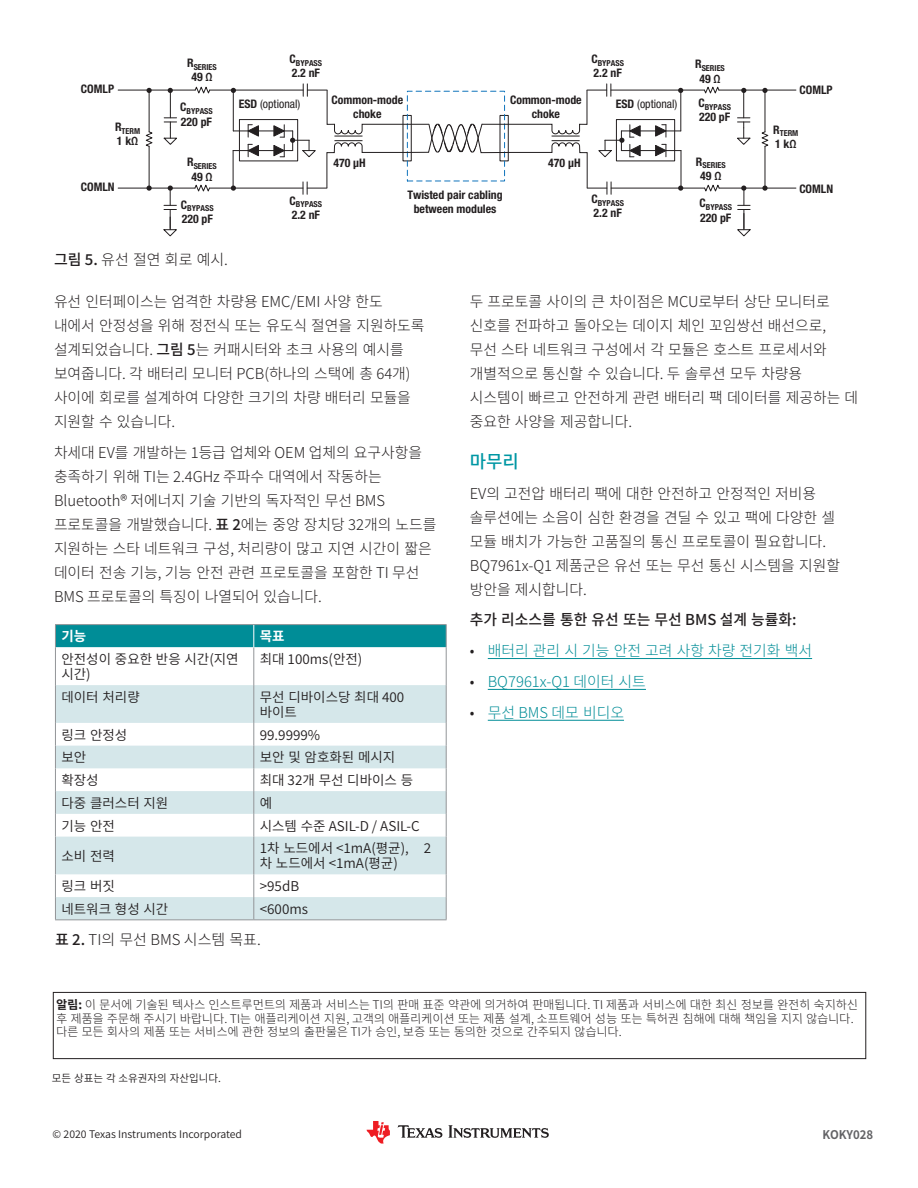
<style>
.page{position:relative;width:918px;height:1188px;background:#fff}
.page>*{position:absolute;margin:0;border:0;box-sizing:border-box;transform-origin:0 0}
.t1{font:500 18px "Source Han Sans KR";color:#0097a4}
.t2{font:300 15px/24px "Source Han Sans KR";color:#231f20}
.t3{font:300 15px "Source Han Sans KR";color:#008d97}
.t4{font:500 15px "Source Han Sans KR";color:#231f20}
.t5{font:13.5px/15px "Source Han Sans KR";color:#231f20}
.t6{font:700 13.5px "Source Han Sans KR";color:#fff}
.t7{font:300 12px/13.5px "Source Han Sans KR";color:#231f20}
.t8{font:700 12px "Source Han Sans KR";color:#636366;scale:.95 1}
.t9{font:700 condensed 11.85px/14.1px "Helvetica Neue LT Std";color:#231f20;text-align:center}
.t10{font:condensed 11.85px "Helvetica Neue LT Std";color:#231f20}
.t11{font:10.5px "Source Han Sans KR";color:#231f20}
.t12{font:700 condensed 8.25px "Helvetica Neue LT Std";color:#231f20}
.s1{font-weight:700}
.s2{font-weight:500}
.s3{color:#231f20}
</style>
<div class="page">
<hr style="left:488px;top:658px;width:324px;height:1px;background:#008d97">
<hr style="left:488px;top:689px;width:158px;height:1px;background:#008d97">
<hr style="left:488px;top:720px;width:136px;height:1px;background:#008d97">
<svg style="left:246px;top:144px;width:14px;height:13px"></svg>
<hr style="left:233px;top:150px;width:60px;height:1px;background:#231f20">
<svg style="left:246px;top:124px;width:14px;height:13px"></svg>
<hr style="left:233px;top:130px;width:60px;height:1px;background:#231f20">
<div style="left:239px;top:119px;width:59px;height:42px;border:1px solid #231f20"></div>
<hr style="left:233px;top:151px;width:1px;height:37px;background:#231f20">
<hr style="left:234px;top:90px;width:69px;height:1px;background:#231f20">
<hr style="left:235px;top:188px;width:68px;height:1px;background:#231f20">
<hr style="left:149px;top:146px;width:1px;height:42px;background:#231f20">
<hr style="left:118px;top:90px;width:31px;height:1px;background:#231f20">
<hr style="left:118px;top:188px;width:31px;height:1px;background:#231f20">
<svg style="left:147px;top:183px;width:89px;height:54px"></svg>
<svg style="left:144px;top:86px;width:92px;height:61px"></svg>
<svg style="left:654px;top:144px;width:14px;height:13px"></svg>
<hr style="left:621px;top:150px;width:60px;height:1px;background:#231f20">
<svg style="left:654px;top:124px;width:14px;height:13px"></svg>
<hr style="left:621px;top:130px;width:60px;height:1px;background:#231f20">
<div style="left:616px;top:119px;width:59px;height:42px;border:1px solid #231f20"></div>
<hr style="left:681px;top:151px;width:1px;height:37px;background:#231f20">
<hr style="left:611px;top:90px;width:69px;height:1px;background:#231f20">
<hr style="left:611px;top:188px;width:68px;height:1px;background:#231f20">
<hr style="left:765px;top:146px;width:1px;height:42px;background:#231f20">
<hr style="left:765px;top:90px;width:31px;height:1px;background:#231f20">
<hr style="left:765px;top:188px;width:31px;height:1px;background:#231f20">
<svg style="left:678px;top:183px;width:90px;height:54px"></svg>
<svg style="left:678px;top:86px;width:92px;height:61px"></svg>
<svg style="left:273px;top:84px;width:368px;height:110px"></svg>
<div style="left:53px;top:992px;width:813px;height:67px;border:1px solid #231f20"></div>
<svg style="left:398px;top:1125px;width:44px;height:13px"></svg>
<svg style="left:448px;top:1125px;width:101px;height:13px"></svg>
<svg style="left:367px;top:1121px;width:23px;height:23px"></svg>
<svg style="left:56px;top:647px;width:390px;height:38px"></svg>
<svg style="left:56px;top:685px;width:390px;height:234px;fill:#d5e7ea"></svg>
<hr style="left:55px;top:624px;width:199px;height:1px;background:#939598">
<hr style="left:254px;top:624px;width:193px;height:1px;background:#939598">
<hr style="left:55px;top:647px;width:1px;height:38px;background:#939598">
<hr style="left:253px;top:647px;width:1px;height:38px;background:#939598">
<hr style="left:446px;top:647px;width:1px;height:38px;background:#939598">
<hr style="left:55px;top:685px;width:1px;height:38px;background:#939598">
<hr style="left:253px;top:685px;width:1px;height:38px;background:#939598">
<hr style="left:446px;top:685px;width:1px;height:38px;background:#939598">
<svg style="left:55px;top:723px;width:1px;height:114px"></svg>
<svg style="left:253px;top:723px;width:1px;height:114px"></svg>
<svg style="left:446px;top:723px;width:1px;height:114px"></svg>
<hr style="left:55px;top:837px;width:1px;height:37px;background:#939598">
<hr style="left:253px;top:837px;width:1px;height:37px;background:#939598">
<hr style="left:446px;top:837px;width:1px;height:37px;background:#939598">
<div style="left:55px;top:625px;width:392px;height:22px;background:#008d97"></div>
<svg style="left:55px;top:874px;width:1px;height:45px"></svg>
<svg style="left:253px;top:874px;width:1px;height:45px"></svg>
<svg style="left:446px;top:874px;width:1px;height:45px"></svg>
<hr style="left:55px;top:919px;width:199px;height:1px;background:#939598">
<hr style="left:254px;top:919px;width:193px;height:1px;background:#939598">
<p class="t12" style="left:187px;top:62px;width:31px"><sup>R</sup>SERIES</p>
<p class="t9" style="left:191px;top:70px;width:23px">49 Ω</p>
<p class="t12" style="left:290px;top:58px;width:34px"><sup>C</sup>BYPASS</p>
<p class="t9" style="left:292px;top:66px;width:30px">2.2 nF</p>
<p class="t12" style="left:591px;top:58px;width:34px"><sup>C</sup>BYPASS</p>
<p class="t9" style="left:594px;top:66px;width:30px">2.2 nF</p>
<p class="t12" style="left:695px;top:63px;width:31px"><sup>R</sup>SERIES</p>
<p class="t9" style="left:699px;top:71px;width:23px">49 Ω</p>
<p class="t9" style="left:81px;top:82px;width:35px">COMLP</p>
<p class="t12" style="left:115px;top:126px;width:27px"><sup>R</sup>TERM</p>
<p class="t9" style="left:117px;top:134px;width:23px">1 kΩ</p>
<p class="t12" style="left:180px;top:106px;width:34px"><sup>C</sup>BYPASS</p>
<p class="t9" style="left:181px;top:114px;width:33px">220 pF</p>
<p class="t10" style="left:239px;top:97px;width:63px"><span class="s1">ESD</span> (optional)</p>
<p class="t9" style="left:332px;top:93px;width:73px">Common-mode choke</p>
<p class="t9" style="left:510px;top:93px;width:73px">Common-mode choke</p>
<p class="t10" style="left:616px;top:97px;width:63px"><span class="s1">ESD</span> (optional)</p>
<p class="t12" style="left:698px;top:102px;width:34px"><sup>C</sup>BYPASS</p>
<p class="t9" style="left:699px;top:110px;width:33px">220 pF</p>
<p class="t9" style="left:800px;top:83px;width:35px">COMLP</p>
<p class="t12" style="left:773px;top:128px;width:27px"><sup>R</sup>TERM</p>
<p class="t9" style="left:775px;top:136px;width:23px">1 kΩ</p>
<p class="t12" style="left:187px;top:161px;width:31px"><sup>R</sup>SERIES</p>
<p class="t9" style="left:191px;top:169px;width:23px">49 Ω</p>
<p class="t9" style="left:333px;top:156px;width:34px">470 µH</p>
<p class="t9" style="left:548px;top:156px;width:34px">470 µH</p>
<p class="t12" style="left:696px;top:160px;width:31px"><sup>R</sup>SERIES</p>
<p class="t9" style="left:700px;top:168px;width:23px">49 Ω</p>
<p class="t9" style="left:81px;top:180px;width:35px">COMLN</p>
<p class="t12" style="left:181px;top:203px;width:34px"><sup>C</sup>BYPASS</p>
<p class="t9" style="left:182px;top:211px;width:33px">220 pF</p>
<p class="t12" style="left:290px;top:199px;width:34px"><sup>C</sup>BYPASS</p>
<p class="t9" style="left:292px;top:208px;width:30px">2.2 nF</p>
<p class="t9" style="left:407px;top:188px;width:97px">Twisted pair cabling between modules</p>
<p class="t12" style="left:591px;top:198px;width:34px"><sup>C</sup>BYPASS</p>
<p class="t9" style="left:594px;top:206px;width:30px">2.2 nF</p>
<p class="t12" style="left:699px;top:202px;width:34px"><sup>C</sup>BYPASS</p>
<p class="t9" style="left:700px;top:210px;width:33px">220 pF</p>
<p class="t9" style="left:799px;top:181px;width:35px">COMLN</p>
<p class="t2" style="left:54px;top:248px;width:176px"><span class="s2">그림 5.</span> 유선 절연 회로 예시.</p>
<p class="t2" style="left:54px;top:290px;width:372px">유선 인터페이스는 엄격한 차량용 EMC/EMI 사양 한도 내에서 안정성을 위해 정전식 또는 유도식 절연을 지원하도록 설계되었습니다. <span class="s2">그림 5</span>는 커패시터와 초크 사용의 예시를 보여줍니다. 각 배터리 모니터 PCB(하나의 스택에 총 64개) 사이에 회로를 설계하여 다양한 크기의 차량 배터리 모듈을 지원할 수 있습니다.</p>
<p class="t2" style="left:54px;top:440px;width:384px">차세대 EV를 개발하는 1등급 업체와 OEM 업체의 요구사항을 충족하기 위해 TI는 2.4GHz 주파수 대역에서 작동하는<br>Bluetooth® 저에너지 기술 기반의 독자적인 무선 BMS 프로토콜을 개발했습니다. <span class="s2">표 2</span>에는 중앙 장치당 32개의 노드를 지원하는 스타 네트워크 구성, 처리량이 많고 지연 시간이 짧은 데이터 전송 기능, 기능 안전 관련 프로토콜을 포함한 TI 무선<br>BMS 프로토콜의 특징이 나열되어 있습니다.</p>
<p class="t6" style="left:61px;top:629px;width:26px">기능</p>
<p class="t6" style="left:260px;top:629px;width:26px">목표</p>
<p class="t5" style="left:61px;top:652px;width:179px">안전성이 중요한 반응 시간(지연 시간)</p>
<p class="t5" style="left:260px;top:652px;width:104px">최대 100ms(안전)</p>
<p class="t5" style="left:61px;top:690px;width:80px">데이터 처리량</p>
<p class="t5" style="left:260px;top:690px;width:146px">무선 디바이스당 최대 400 바이트</p>
<p class="t5" style="left:61px;top:727px;width:67px">링크 안정성</p>
<p class="t5" style="left:260px;top:727px;width:62px">99.9999%</p>
<p class="t5" style="left:61px;top:750px;width:26px">보안</p>
<p class="t5" style="left:260px;top:750px;width:137px">보안 및 암호화된 메시지</p>
<p class="t5" style="left:61px;top:773px;width:39px">확장성</p>
<p class="t5" style="left:260px;top:773px;width:155px">최대 32개 무선 디바이스 등</p>
<p class="t5" style="left:61px;top:796px;width:108px">다중 클러스터 지원</p>
<p class="t5" style="left:260px;top:796px;width:14px">예</p>
<p class="t5" style="left:61px;top:818px;width:55px">기능 안전</p>
<p class="t5" style="left:260px;top:818px;width:162px">시스템 수준 ASIL-D / ASIL-C</p>
<p class="t5" style="left:61px;top:849px;width:55px">소비 전력</p>
<p class="t5" style="left:260px;top:841px;width:173px">1차 노드에서 &lt;1mA(평균), 2 차 노드에서 &lt;1mA(평균)</p>
<p class="t5" style="left:61px;top:879px;width:55px">링크 버짓</p>
<p class="t5" style="left:260px;top:879px;width:41px">&gt;95dB</p>
<p class="t5" style="left:61px;top:902px;width:108px">네트워크 형성 시간</p>
<p class="t5" style="left:260px;top:902px;width:50px">&lt;600ms</p>
<p class="t2" style="left:55px;top:928px;width:207px"><span class="s2">표 2.</span> TI의 무선 BMS 시스템 목표.</p>
<p class="t2" style="left:470px;top:290px;width:390px">두 프로토콜 사이의 큰 차이점은 MCU로부터 상단 모니터로 신호를 전파하고 돌아오는 데이지 체인 꼬임쌍선 배선으로,<br>무선 스타 네트워크 구성에서 각 모듈은 호스트 프로세서와 개별적으로 통신할 수 있습니다. 두 솔루션 모두 차량용 시스템이 빠르고 안전하게 관련 배터리 팩 데이터를 제공하는 데 중요한 사양을 제공합니다.</p>
<p class="t1" style="left:470px;top:451px;width:51px">마무리</p>
<p class="t2" style="left:470px;top:481px;width:372px">EV의 고전압 배터리 팩에 대한 안전하고 안정적인 저비용 솔루션에는 소음이 심한 환경을 견딜 수 있고 팩에 다양한 셀 모듈 배치가 가능한 고품질의 통신 프로토콜이 필요합니다.<br>BQ7961x-Q1 제품군은 유선 또는 무선 통신 시스템을 지원할 방안을 제시합니다.</p>
<p class="t4" style="left:470px;top:611px;width:328px">추가 리소스를 통한 유선 또는 무선 BMS 설계 능률화:</p>
<p class="t3" style="left:470px;top:642px;width:344px"><span class="s3">•</span> 배터리 관리 시 기능 안전 고려 사항 차량 전기화 백서</p>
<p class="t3" style="left:470px;top:673px;width:178px"><span class="s3">•</span> BQ7961x-Q1 데이터 시트</p>
<p class="t3" style="left:470px;top:704px;width:156px"><span class="s3">•</span> 무선 BMS 데모 비디오</p>
<p class="t7" style="left:56px;top:998px;width:804px"><span class="s1">알림:</span> 이 문서에 기술된 텍사스 인스트루먼트의 제품과 서비스는 TI의 판매 표준 약관에 의거하여 판매됩니다. TI 제품과 서비스에 대한 최신 정보를 완전히 숙지하신 후 제품을 주문해 주시기 바랍니다. TI는 애플리케이션 지원, 고객의 애플리케이션 또는 제품 설계, 소프트웨어 성능 또는 특허권 침해에 대해 책임을 지지 않습니다. 다른 모든 회사의 제품 또는 서비스에 관한 정보의 출판물은 TI가 승인, 보증 또는 동의한 것으로 간주되지 않습니다.</p>
<p class="t11" style="left:52px;top:1072px;width:171px">모든 상표는 각 소유권자의 자산입니다.</p>
<p class="t11" style="left:53px;top:1128px;width:191px">© 2020 Texas Instruments Incorporated</p>
<p class="t8" style="left:823px;top:1128px;width:55px">KOKY028</p>
</div>
